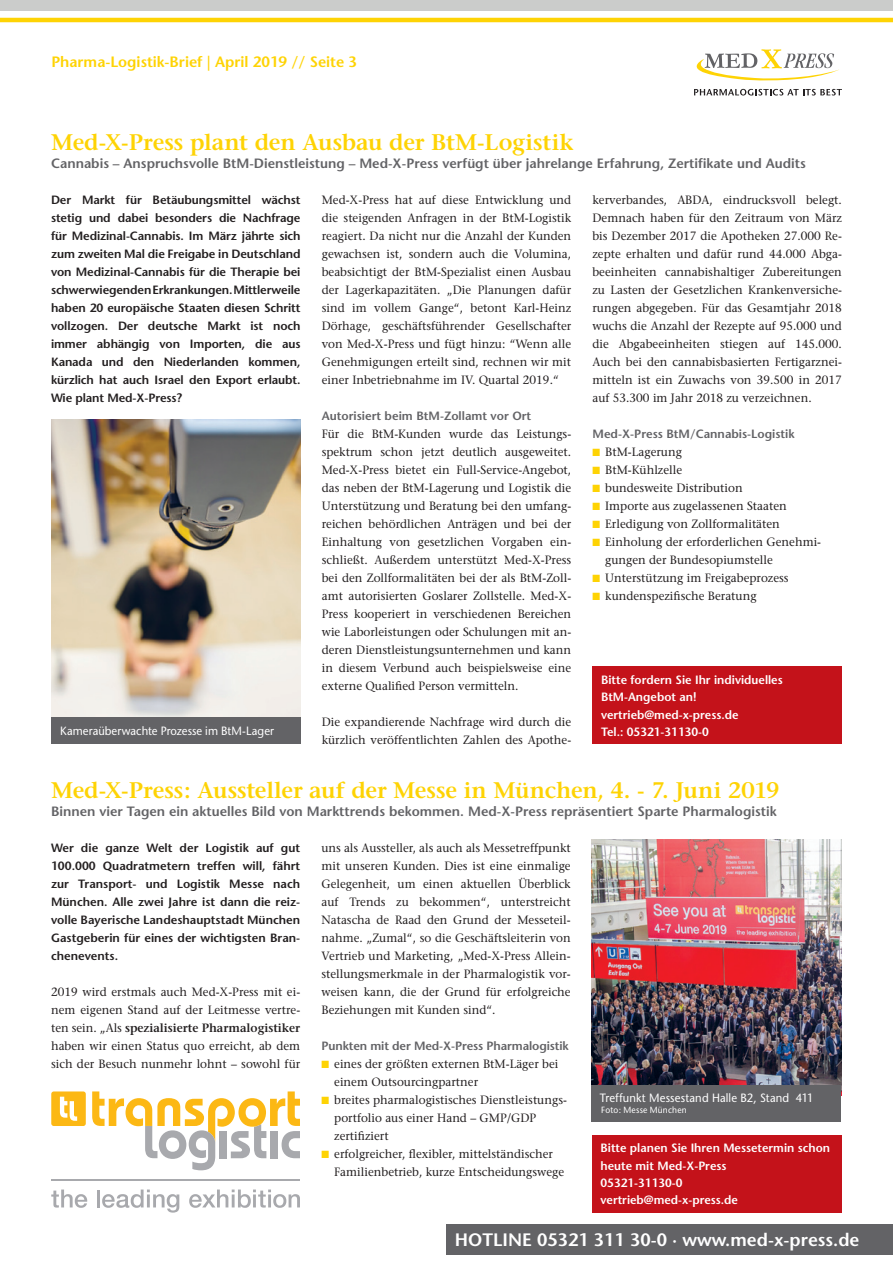
<style>
.page{position:relative;width:893px;height:1263px;background:#fff}
.page>*{position:absolute;margin:0;border:0;box-sizing:border-box;transform-origin:0 0}
._02_Head{font:600 22.5px "Stone Serif";letter-spacing:-.005em;color:#fed304}
.K-Head{font:600 18px "Stone Sans";color:#fff}
.t1{font:600 15px "Stone Sans";color:#fed304}
._02_01_Subhead{font:600 13.5px "Stone Sans";color:#636366}
.Lauf_Serifenschrift{font:12px/18px "Stone Serif";color:#231f20;text-align:justify}
.Vorlauf{font:600 12px/18px "Stone Sans";letter-spacing:-.005em;color:#231f20;text-align:justify}
._04_Lauf{font:600 12px/17.2px "Stone Sans";color:#fff}
._05_Zwischenhead{font:600 12px "Stone Sans";color:#636366}
._06_BU{font:12px "Stone Sans";letter-spacing:.01em;color:#fff;scale:.94 1}
._06_BU-2{font:9px "Stone Sans";letter-spacing:.02em;color:#fff;scale:.94 1}
.s1{color:#fed304}
.s2{font-weight:600}
</style>
<div class="page">
<hr style="left:0;top:18px;width:893px;height:4px;background:#fed304">
<div style="left:0;top:0;width:893px;height:10px;background:#cbcccb"></div>
<div style="left:446px;top:1224px;width:447px;height:31px;background:#636366"></div>
<img style="left:592px;top:839px;width:249px;height:246px">
<img style="left:51px;top:420px;width:249px;height:298px">
<div style="left:592px;top:1085px;width:249px;height:37px;background:#636366"></div>
<div style="left:51px;top:718px;width:249px;height:26px;background:#636366"></div>
<svg style="left:92px;top:1091px;width:208px;height:79px"></svg>
<hr style="left:51px;top:1179px;width:249px;height:1px;background:#a8a9ad">
<svg style="left:51px;top:1189px;width:36px;height:19px"></svg>
<hr style="left:97px;top:1189px;width:3px;height:18px;background:#a8a9ad">
<svg style="left:102px;top:1189px;width:77px;height:23px"></svg>
<svg style="left:189px;top:1189px;width:111px;height:19px"></svg>
<div style="left:51px;top:1091px;width:35px;height:35px;background:#fcb814;border-radius:3px"></div>
<svg style="left:60px;top:1097px;width:17px;height:24px"></svg>
<div style="left:592px;top:666px;width:250px;height:78px;background:#c4121a"></div>
<svg style="left:696px;top:49px;width:143px;height:32px"></svg>
<svg style="left:694px;top:89px;width:148px;height:6px"></svg>
<div style="left:592px;top:1135px;width:249px;height:77px;background:#c4121a"></div>
<p class="t1" style="left:51px;top:53px;width:307px">Pharma-Logistik-Brief | April 2019 // Seite 3</p>
<p class="_02_Head" style="left:51px;top:129px;width:524px">Med-X-Press plant den Ausbau der BtM-Logistik</p>
<p class="_02_01_Subhead" style="left:51px;top:155px;width:756px">Cannabis – Anspruchsvolle BtM-Dienstleistung – Med-X-Press verfügt über jahrelange Erfahrung, Zertifikate und Audits</p>
<p class="Vorlauf" style="left:51px;top:191px;width:251px">Der Markt für Betäubungsmittel wächst stetig und dabei besonders die Nachfrage für Medizinal-Cannabis. Im März jährte sich zum zweiten Mal die Freigabe in Deutschland von Medizinal-Cannabis für die Therapie bei schwerwiegenden Erkrankungen. Mittlerweile haben 20 europäische Staaten diesen Schritt vollzogen. Der deutsche Markt ist noch immer abhängig von Importen, die aus Kanada und den Niederlanden kommen, kürzlich hat auch Israel den Export erlaubt.<br>Wie plant Med-X-Press?</p>
<p class="Lauf_Serifenschrift" style="left:322px;top:191px;width:251px">Med-X-Press hat auf diese Entwicklung und die steigenden Anfragen in der BtM-Logistik reagiert. Da nicht nur die Anzahl der Kunden gewachsen ist, sondern auch die Volumina, beabsichtigt der BtM-Spezialist einen Ausbau der Lagerkapazitäten. „Die Planungen dafür sind im vollem Gange“, betont Karl-Heinz Dörhage, geschäftsführender Gesellschafter von Med-X-Press und fügt hinzu: “Wenn alle Genehmigungen erteilt sind, rechnen wir mit einer Inbetriebnahme im IV. Quartal 2019.“</p>
<p class="_05_Zwischenhead" style="left:322px;top:408px;width:211px">Autorisiert beim BtM-Zollamt vor Ort</p>
<p class="Lauf_Serifenschrift" style="left:322px;top:425px;width:251px">Für die BtM-Kunden wurde das Leistungs&shy;spektrum schon jetzt deutlich ausgeweitet.<br>Med-X-Press bietet ein Full-Service-Angebot, das neben der BtM-Lagerung und Logistik die Unterstützung und Beratung bei den umfang&shy;reichen behördlichen Anträgen und bei der Einhaltung von gesetzlichen Vorgaben ein&shy;schließt. Außerdem unterstützt Med-X-Press bei den Zollformalitäten bei der als BtM-Zoll&shy;amt autorisierten Goslarer Zollstelle. Med-X-Press kooperiert in verschiedenen Bereichen wie Laborleistungen oder Schulungen mit an&shy;deren Dienstleistungsunternehmen und kann in diesem Verbund auch beispielsweise eine externe Qualified Person vermitteln.</p>
<p class="Lauf_Serifenschrift" style="left:322px;top:713px;width:251px">Die expandierende Nachfrage wird durch die kürzlich veröffentlichten Zahlen des Apothe-</p>
<p class="Lauf_Serifenschrift" style="left:592px;top:191px;width:251px">kerverbandes, ABDA, eindrucksvoll belegt.<br>Demnach haben für den Zeitraum von März bis Dezember 2017 die Apotheken 27.000 Re&shy;zepte erhalten und dafür rund 44.000 Abga&shy;beeinheiten cannabishaltiger Zubereitungen zu Lasten der Gesetzlichen Krankenversiche&shy;rungen abgegeben. Für das Gesamtjahr 2018 wuchs die Anzahl der Rezepte auf 95.000 und die Abgabeeinheiten stiegen auf 145.000.<br>Auch bei den cannabisbasierten Fertigarznei&shy;mitteln ist ein Zuwachs von 39.500 in 2017 auf 53.300 im Jahr 2018 zu verzeichnen.</p>
<p class="_05_Zwischenhead" style="left:592px;top:426px;width:204px">Med-X-Press BtM/Cannabis-Logistik</p>
<p class="Lauf_Serifenschrift" style="left:592px;top:443px;width:91px"><span class="s1">■</span> BtM-Lagerung</p>
<p class="Lauf_Serifenschrift" style="left:592px;top:461px;width:91px"><span class="s1">■</span> BtM-Kühlzelle</p>
<p class="Lauf_Serifenschrift" style="left:592px;top:479px;width:152px"><span class="s1">■</span> bundesweite Distribution</p>
<p class="Lauf_Serifenschrift" style="left:592px;top:497px;width:196px"><span class="s1">■</span> Importe aus zugelassenen Staaten</p>
<p class="Lauf_Serifenschrift" style="left:592px;top:515px;width:189px"><span class="s1">■</span> Erledigung von Zollformalitäten</p>
<p class="Lauf_Serifenschrift" style="left:605px;top:533px;width:217px;text-indent:-13px"><span class="s1">■</span> Einholung der erforderlichen Genehmi&shy;gungen der Bundesopiumstelle</p>
<p class="Lauf_Serifenschrift" style="left:592px;top:569px;width:198px"><span class="s1">■</span> Unterstützung im Freigabeprozess</p>
<p class="Lauf_Serifenschrift" style="left:592px;top:587px;width:166px"><span class="s1">■</span> kundenspezifische Beratung</p>
<p class="_04_Lauf" style="left:601px;top:671px;width:183px">Bitte fordern Sie Ihr individuelles<br>BtM-Angebot an!</p>
<p class="_04_Lauf" style="left:601px;top:706px;width:139px">vertrieb@med-x-press.de</p>
<p class="_04_Lauf" style="left:601px;top:723px;width:109px">Tel.: 05321-31130-0</p>
<p class="_06_BU" style="left:60px;top:724px;width:229px">Kameraüberwachte Prozesse im BtM-Lager</p>
<p class="_02_Head" style="left:51px;top:777px;width:730px">Med-X-Press: Aussteller auf der Messe in München, 4. - 7. Juni 2019</p>
<p class="_02_01_Subhead" style="left:51px;top:803px;width:727px">Binnen vier Tagen ein aktuelles Bild von Markttrends bekommen. Med-X-Press repräsentiert Sparte Pharmalogistik</p>
<p class="Vorlauf" style="left:51px;top:839px;width:251px">Wer die ganze Welt der Logistik auf gut 100.000 Quadratmetern treffen will, fährt zur Transport- und Logistik Messe nach München. Alle zwei Jahre ist dann die reiz&shy;volle Bayerische Landeshauptstadt München Gastgeberin für eines der wichtigsten Bran&shy;chenevents.</p>
<p class="Lauf_Serifenschrift" style="left:51px;top:983px;width:251px">2019 wird erstmals auch Med-X-Press mit ei&shy;nem eigenen Stand auf der Leitmesse vertre&shy;ten sein. „Als <span class="s2">spezialisierte Pharmalogistiker </span>haben wir einen Status quo erreicht, ab dem sich der Besuch nunmehr lohnt – sowohl für</p>
<p class="Lauf_Serifenschrift" style="left:321px;top:839px;width:251px">uns als Aussteller, als auch als Messetreffpunkt mit unseren Kunden. Dies ist eine einmalige Gelegenheit, um einen aktuellen Überblick auf Trends zu bekommen“, unterstreicht Natascha de Raad den Grund der Messeteil&shy;nahme. „Zumal“, so die Geschäftsleiterin von Vertrieb und Marketing, „Med-X-Press Allein&shy;stellungsmerkmale in der Pharmalogistik vor&shy;weisen kann, die der Grund für erfolgreiche Beziehungen mit Kunden sind“.</p>
<p class="_05_Zwischenhead" style="left:321px;top:1038px;width:249px">Punkten mit der Med-X-Press Pharmalogistik</p>
<p class="Lauf_Serifenschrift" style="left:334px;top:1055px;width:226px;text-indent:-13px"><span class="s1">■</span> eines der größten externen BtM-Läger bei einem Outsourcingpartner</p>
<p class="Lauf_Serifenschrift" style="left:334px;top:1091px;width:233px;text-align:left;text-indent:-13px"><span class="s1">■</span> breites pharmalogistisches Dienstleistungs&shy;portfolio aus einer Hand – GMP/GDP zertifiziert</p>
<p class="Lauf_Serifenschrift" style="left:334px;top:1145px;width:231px;text-indent:-13px"><span class="s1">■</span> erfolgreicher, flexibler, mittelständischer<br>Familienbetrieb, kurze Entscheidungswege</p>
<p class="_06_BU" style="left:600px;top:1091px;width:229px">Treffunkt Messestand Halle B2, Stand 411</p>
<p class="_06_BU-2" style="left:601px;top:1105px;width:93px">Foto: Messe München</p>
<p class="_04_Lauf" style="left:600px;top:1139px;width:231px">Bitte planen Sie Ihren Messetermin schon heute mit Med-X-Press</p>
<p class="_04_Lauf" style="left:600px;top:1174px;width:84px">05321-31130-0</p>
<p class="_04_Lauf" style="left:600px;top:1191px;width:139px">vertrieb@med-x-press.de</p>
<p class="K-Head" style="left:455px;top:1229px;width:406px">HOTLINE 05321 311 30-0 · www.med-x-press.de</p>
</div>
